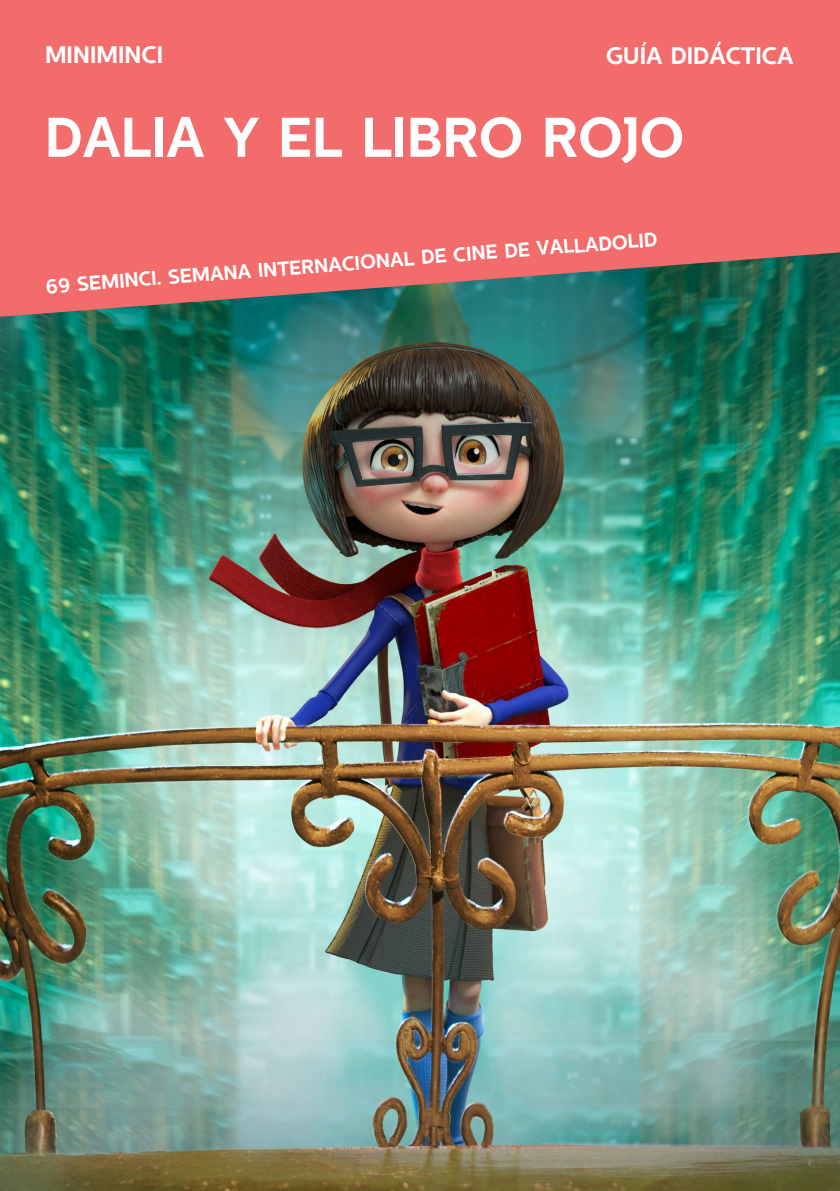
<style>
.page{position:relative;width:840px;height:1191px;background:#fff}
.page>*{position:absolute;margin:0;border:0;box-sizing:border-box;transform-origin:0 0}
.t1{font:56px "SEMINCISANS Regular";color:#fff}
.t2{font:24px "SEMINCISANS Regular";color:#fff}
.t3{font:20px "SEMINCISANS Regular";color:#fff}
</style>
<div class="page">
<img style="left:0;top:317px;width:839px;height:874px">
<svg style="left:0;top:0;width:839px;height:317px;background:#da6b69"></svg>
<p class="t2" style="left:45px;top:40px;width:120px">MINIMINCI</p>
<p class="t2" style="left:605px;top:41px;width:189px">GUÍA DIDÁCTICA</p>
<h1 class="t1" style="left:45px;top:104px;width:640px">DALIA Y EL LIBRO ROJO</h1>
<p class="t3" style="left:44px;top:272px;width:614px;rotate:-4deg">69 SEMINCI. SEMANA INTERNACIONAL DE CINE DE VALLADOLID</p>
</div>
